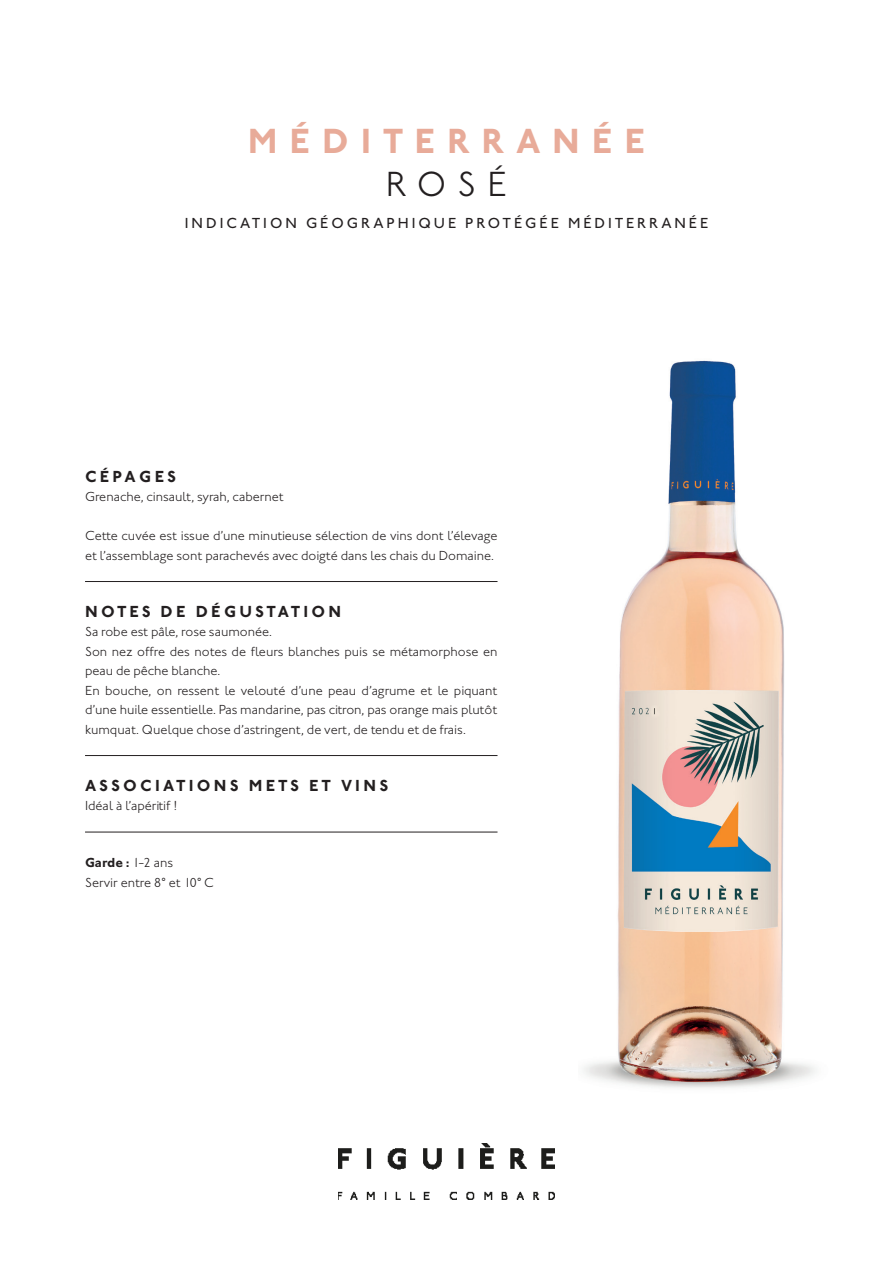
<style>
.page{position:relative;width:893px;height:1263px;background:#fff}
.page>*{position:absolute;margin:0;border:0;box-sizing:border-box;transform-origin:0 0}
.t1{font:700 36px "Johnston ITC Std";letter-spacing:.33em;color:#e8ab99}
.t2{font:300 36px "Johnston ITC Std";color:#231f20}
.t3{font:700 16.5px "Johnston ITC Std";letter-spacing:.2em;color:#231f20}
.t4{font:500 15px "Johnston ITC Std";letter-spacing:.2em;color:#231f20}
.t5{font:300 13.5px/19.5px "Johnston ITC Std";color:#231f20}
.t6{font:700 13.5px "Johnston ITC Std";color:#231f20}
.s1{font-weight:300}
</style>
<div class="page">
<hr style="left:85px;top:581px;width:412px;height:1px;background:#231f20">
<hr style="left:85px;top:755px;width:412px;height:1px;background:#231f20">
<hr style="left:85px;top:832px;width:412px;height:1px;background:#231f20">
<img style="left:338px;top:1144px;width:217px;height:55px">
<img style="left:584px;top:360px;width:231px;height:728px">
<p class="t1" style="left:248px;top:119px;width:399px">MÉDITERRANÉE</p>
<p class="t2" style="left:386px;top:163px;width:123px">ROSÉ</p>
<p class="t4" style="left:185px;top:214px;width:525px">INDICATION GÉOGRAPHIQUE PROTÉGÉE MÉDITERRANÉE</p>
<p class="t3" style="left:85px;top:466px;width:92px">CÉPAGES</p>
<p class="t5" style="left:85px;top:487px;width:200px">Grenache, cinsault, syrah, cabernet</p>
<p class="t5" style="left:85px;top:526px;width:414px">Cette cuvée est issue d’une minutieuse sélection de vins dont l’élevage et l’assemblage sont parachevés avec doigté dans les chais du Domaine.</p>
<p class="t3" style="left:85px;top:601px;width:258px">NOTES DE DÉGUSTATION</p>
<p class="t5" style="left:85px;top:622px;width:189px">Sa robe est pâle, rose saumonée.</p>
<p class="t5" style="left:85px;top:641px;width:414px">Son nez offre des notes de fleurs blanches puis se métamorphose en peau de pêche blanche.</p>
<p class="t5" style="left:85px;top:680px;width:414px;text-align:justify">En bouche, on ressent le velouté d’une peau d’agrume et le piquant d’une huile essentielle. Pas mandarine, pas citron, pas orange mais plutôt kumquat. Quelque chose d’astringent, de vert, de tendu et de frais.</p>
<p class="t3" style="left:85px;top:775px;width:305px">ASSOCIATIONS METS ET VINS</p>
<p class="t5" style="left:85px;top:796px;width:93px">Idéal à l’apéritif !</p>
<p class="t6" style="left:85px;top:854px;width:90px">Garde : <span class="s1">1-2 ans</span></p>
<p class="t5" style="left:85px;top:872px;width:130px">Servir entre 8° et 10° C</p>
</div>
